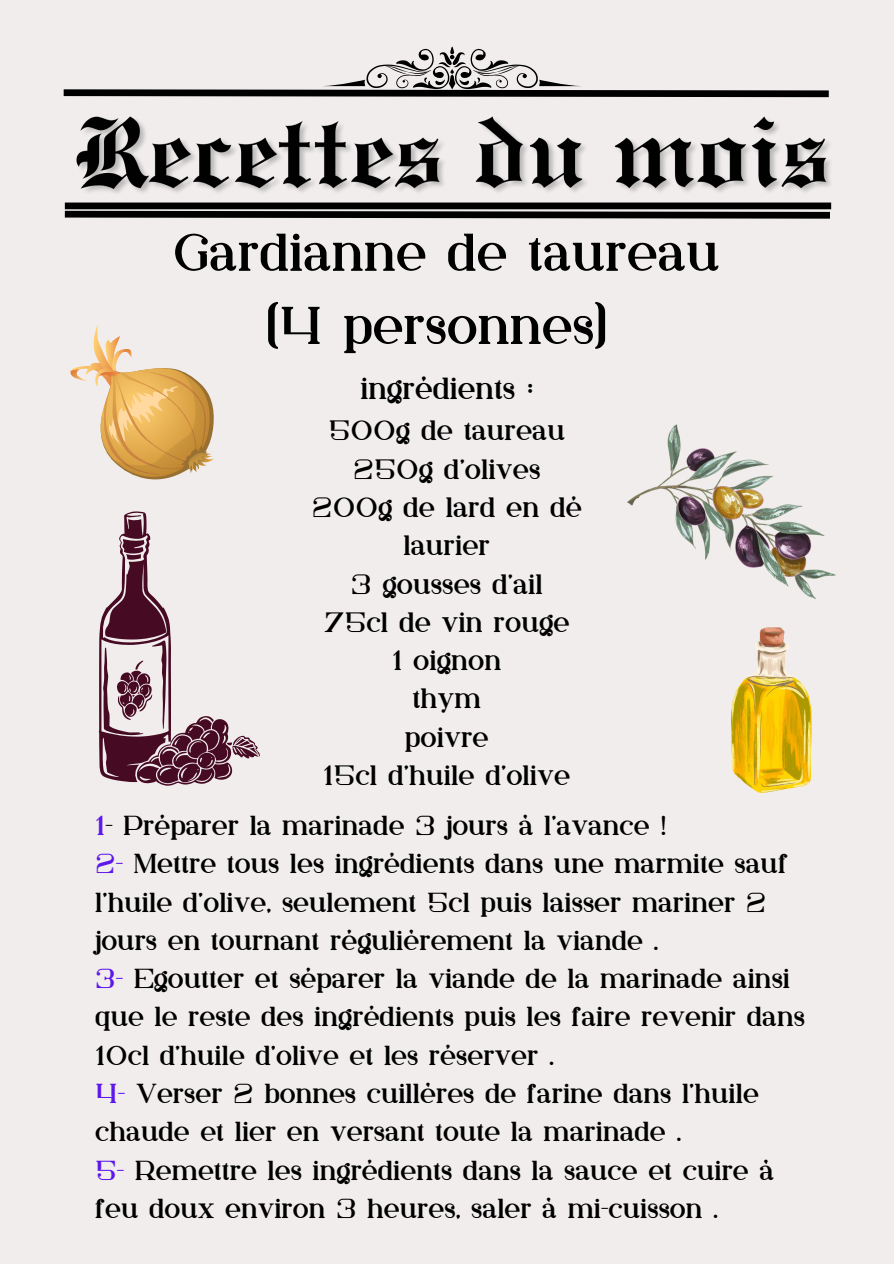
<style>
.page{position:relative;width:894px;height:1264px;background:#fff}
.page>*{position:absolute;margin:0;border:0;box-sizing:border-box;transform-origin:0 0}
.t1{font:52.95px/73.1px "Kuchek";color:#000;text-align:center}
.t2{font:30.45px "Kuchek";color:#000}
.t3{font:28.05px "Kuchek";color:#000}
.t4{font:27.45px/38.2px "Kuchek";color:#000}
.s1{color:#5e17eb}
</style>
<div class="page">
<div style="left:0;top:0;width:893px;height:1263px;background:#f1eded"></div>
<svg style="left:64px;top:207px;width:766px;height:12px;background:#262525"></svg>
<svg style="left:63px;top:47px;width:766px;height:50px"></svg>
<img style="left:731px;top:628px;width:80px;height:164px">
<img style="left:627px;top:425px;width:208px;height:173px">
<svg style="left:99px;top:511px;width:161px;height:274px"></svg>
<svg style="left:70px;top:325px;width:144px;height:155px"></svg>
<img style="left:72px;top:92px;width:760px;height:119px">
<p class="t1" style="left:174px;top:217px;width:547px">Gardianne de taureau (4 personnes)</p>
<p class="t2" style="left:360px;top:375px;width:174px">ingrédients :</p>
<p class="t3" style="left:328px;top:419px;width:238px">500g de taureau</p>
<p class="t3" style="left:353px;top:457px;width:189px">250g d’olives</p>
<p class="t3" style="left:311px;top:495px;width:271px">200g de lard en dé</p>
<p class="t3" style="left:403px;top:533px;width:88px">laurier</p>
<p class="t3" style="left:350px;top:572px;width:193px">3 gousses d’ail</p>
<p class="t3" style="left:324px;top:610px;width:247px">75cl de vin rouge</p>
<p class="t3" style="left:392px;top:648px;width:111px">1 oignon</p>
<p class="t3" style="left:412px;top:686px;width:70px">thym</p>
<p class="t3" style="left:405px;top:725px;width:85px">poivre</p>
<p class="t3" style="left:323px;top:763px;width:249px">15cl d’huile d’olive</p>
<p class="t4" style="left:95px;top:806px;width:573px"><span class="s1">1</span>- Préparer la marinade 3 jours à l’avance !</p>
<p class="t4" style="left:95px;top:845px;width:694px"><span class="s1">2-</span> Mettre tous les ingrédients dans une marmite sauf l’huile d’olive, seulement 5cl puis laisser mariner 2 jours en tournant régulièrement la viande .</p>
<p class="t4" style="left:95px;top:959px;width:711px"><span class="s1">3-</span> Egoutter et séparer la viande de la marinade ainsi que le reste des ingrédients puis les faire revenir dans<br>10cl d’huile d’olive et les réserver .</p>
<p class="t4" style="left:95px;top:1074px;width:665px"><span class="s1">4-</span> Verser 2 bonnes cuillères de farine dans l’huile chaude et lier en versant toute la marinade .</p>
<p class="t4" style="left:95px;top:1151px;width:680px"><span class="s1">5-</span> Remettre les ingrédients dans la sauce et cuire à feu doux environ 3 heures, saler à mi-cuisson .</p>
</div>
